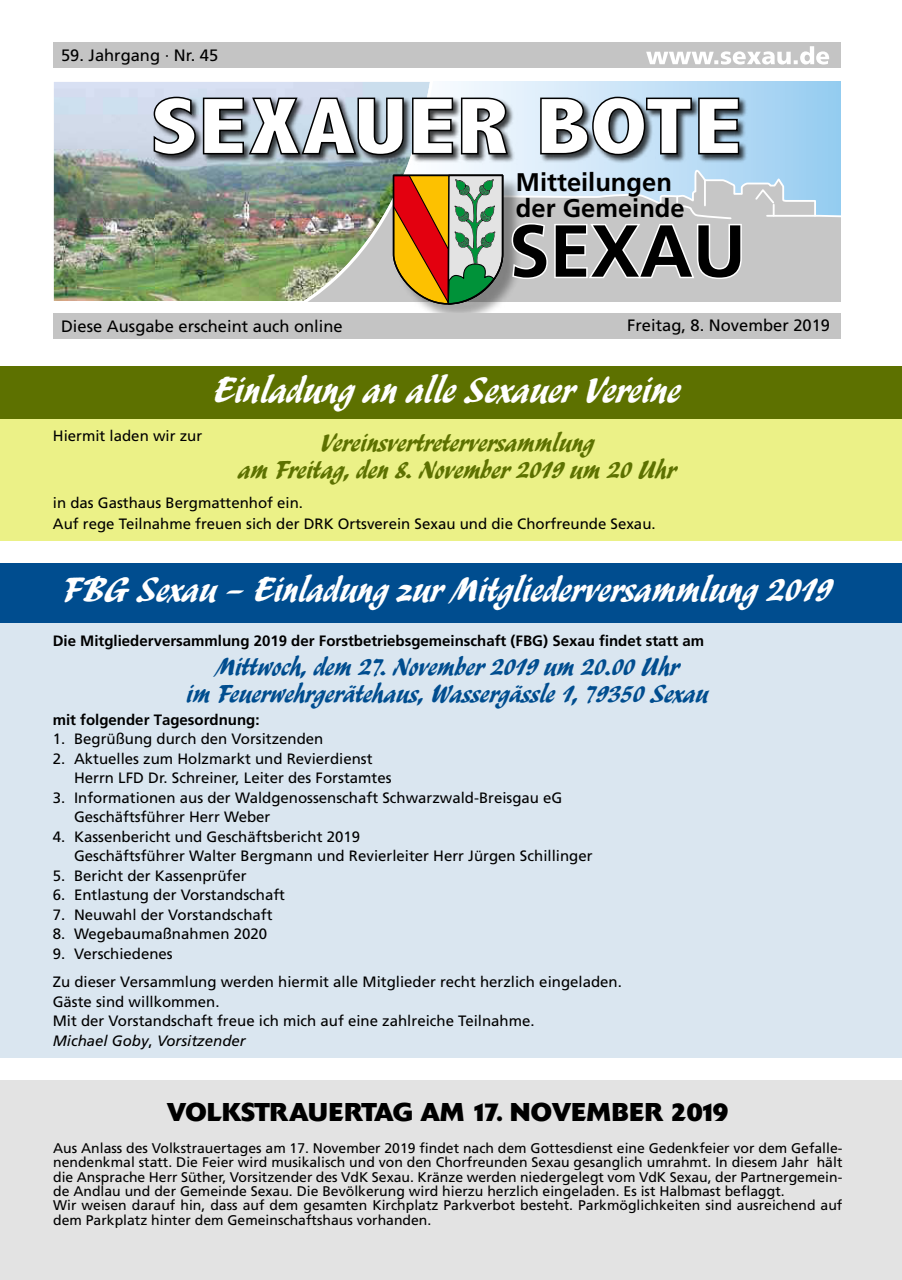
<style>
.page{position:relative;width:902px;height:1280px;background:#fff}
.page>*{position:absolute;margin:0;border:0;box-sizing:border-box;transform-origin:0 0}
.t1{font:700 73.5px "Frutiger";color:#000}
.t2{font:700 34.5px "Sayer Esprit BQ";color:#fff}
.t3{font:700 33px "Sayer Esprit BQ";color:#fff}
.t4{font:700 25.5px "Delta BQ";color:#000}
.t5{font:700 25.5px/25.5px "Frutiger";color:#000}
.t6{font:700 24px/27px "Sayer Esprit BQ";color:#004d8f;text-align:center}
.t7{font:700 24px/27px "Sayer Esprit BQ";color:#5d7100;text-align:center}
.t8{font:16.5px "Frutiger";color:#000}
.t9{font:15px/19.5px "Frutiger";color:#000}
.t10{font:700 15px "Frutiger";color:#000}
.t11{font:13.95px/14.4px "Frutiger";color:#000}
.s1{font-style:italic}
</style>
<div class="page">
<svg style="left:450px;top:82px;width:390px;height:87px;background:#b5daf4"></svg>
<svg style="left:450px;top:169px;width:390px;height:133px;background:#c2ccd3"></svg>
<hr style="left:767px;top:215px;width:48px;height:2px;background:#fff">
<svg style="left:753px;top:187px;width:22px;height:29px"></svg>
<img style="left:53px;top:82px;width:377px;height:258px">
<div style="left:395px;top:177px;width:127px;height:146px;background:#000;opacity:.35"></div>
<svg style="left:392px;top:174px;width:112px;height:130px;background:#ad8855"></svg>
<div style="left:54px;top:302px;width:252px;height:20px;background:#fff"></div>
<div style="left:54px;top:42px;width:786px;height:26px;background:#c4c4c4"></div>
<div style="left:54px;top:313px;width:786px;height:26px;background:#c4c4c4"></div>
<svg style="left:646px;top:46px;width:183px;height:19px"></svg>
<div style="left:153px;top:96px;width:595px;height:68px;background:#000;opacity:.75"></div>
<svg style="left:153px;top:96px;width:587px;height:60px"></svg>
<svg style="left:510px;top:180px;width:233px;height:101px"></svg>
<div style="left:0;top:1080px;width:901px;height:200px;background:#e3e3e3"></div>
<div style="left:0;top:564px;width:901px;height:59px;background:#004d8f"></div>
<div style="left:0;top:623px;width:901px;height:435px;background:#dae6f0"></div>
<div style="left:0;top:366px;width:901px;height:54px;background:#5d7100"></div>
<div style="left:0;top:419px;width:901px;height:122px;background:#ebf187"></div>
<p class="t8" style="left:61px;top:45px;width:159px">59. Jahrgang · Nr. 45</p>
<h3 class="t5" style="left:516px;top:169px;width:170px">Mitteilungen der Gemeinde</h3>
<h1 class="t1" style="left:509px;top:208px;width:238px">Sexau</h1>
<p class="t8" style="left:627px;top:315px;width:204px">Freitag, 8. November 2019</p>
<p class="t8" style="left:61px;top:316px;width:283px">Diese Ausgabe erscheint auch online</p>
<h2 class="t2" style="left:212px;top:370px;width:469px">Einladung an alle Sexauer Vereine</h2>
<p class="t9" style="left:53px;top:426px;width:151px">Hiermit laden wir zur</p>
<h3 class="t7" style="left:238px;top:430px;width:438px">Vereinsvertreterversammlung<br>am Freitag, den 8. November 2019 um 20 Uhr</h3>
<p class="t9" style="left:53px;top:492px;width:604px;line-height:21px">in das Gasthaus Bergmattenhof ein.<br>Auf rege Teilnahme freuen sich der DRK Ortsverein Sexau und die Chorfreunde Sexau.</p>
<h3 class="t3" style="left:62px;top:570px;width:770px">FBG Sexau – Einladung zur Mitgliederversammlung 2019</h3>
<p class="t10" style="left:53px;top:632px;width:652px">Die Mitgliederversammlung 2019 der Forstbetriebsgemeinschaft (FBG) Sexau findet statt am</p>
<h3 class="t6" style="left:186px;top:654px;width:523px">Mittwoch, dem 27. November 2019 um 20.00 Uhr<br>im Feuerwehrgerätehaus, Wassergässle 1, 79350 Sexau</h3>
<p class="t10" style="left:53px;top:711px;width:208px">mit folgender Tagesordnung:</p>
<p class="t9" style="left:53px;top:729px;width:272px">1. Begrüßung durch den Vorsitzenden</p>
<p class="t9" style="left:74px;top:749px;width:319px;text-indent:-21px">2. Aktuelles zum Holzmarkt und Revierdienst<br>Herrn LFD Dr. Schreiner, Leiter des Forstamtes</p>
<p class="t9" style="left:74px;top:788px;width:490px;text-indent:-21px">3. Informationen aus der Waldgenossenschaft Schwarzwald-Breisgau eG<br>Geschäftsführer Herr Weber</p>
<p class="t9" style="left:74px;top:827px;width:520px;text-indent:-21px">4. Kassenbericht und Geschäftsbericht 2019<br>Geschäftsführer Walter Bergmann und Revierleiter Herr Jürgen Schillinger</p>
<p class="t9" style="left:53px;top:866px;width:195px">5. Bericht der Kassenprüfer</p>
<p class="t9" style="left:53px;top:885px;width:234px">6. Entlastung der Vorstandschaft</p>
<p class="t9" style="left:53px;top:905px;width:221px">7. Neuwahl der Vorstandschaft</p>
<p class="t9" style="left:53px;top:924px;width:216px">8. Wegebaumaßnahmen 2020</p>
<p class="t9" style="left:53px;top:940px;width:570px;line-height:28px">9. Verschiedenes<br>Zu dieser Versammlung werden hiermit alle Mitglieder recht herzlich eingeladen.</p>
<p class="t9" style="left:53px;top:991px;width:483px">Gäste sind willkommen.<br>Mit der Vorstandschaft freue ich mich auf eine zahlreiche Teilnahme.<br><span class="s1">Michael Goby</span>, <span class="s1">Vorsitzender</span></p>
<h3 class="t4" style="left:167px;top:1097px;width:563px">VOLKSTRAUERTAG AM 17. NOVEMBER 2019</h3>
<p class="t11" style="left:53px;top:1141px;width:790px">Aus Anlass des Volkstrauertages am 17. November 2019 findet nach dem Gottesdienst eine Gedenkfeier vor dem Gefalle&shy;nendenkmal statt. Die Feier wird musikalisch und von den Chorfreunden Sexau gesanglich umrahmt. In diesem Jahr hält die Ansprache Herr Süther, Vorsitzender des VdK Sexau. Kränze werden niedergelegt vom VdK Sexau, der Partnergemein&shy;de Andlau und der Gemeinde Sexau. Die Bevölkerung wird hierzu herzlich eingeladen. Es ist Halbmast beflaggt.<br>Wir weisen darauf hin, dass auf dem gesamten Kirchplatz Parkverbot besteht. Parkmöglichkeiten sind ausreichend auf dem Parkplatz hinter dem Gemeinschaftshaus vorhanden.</p>
</div>
